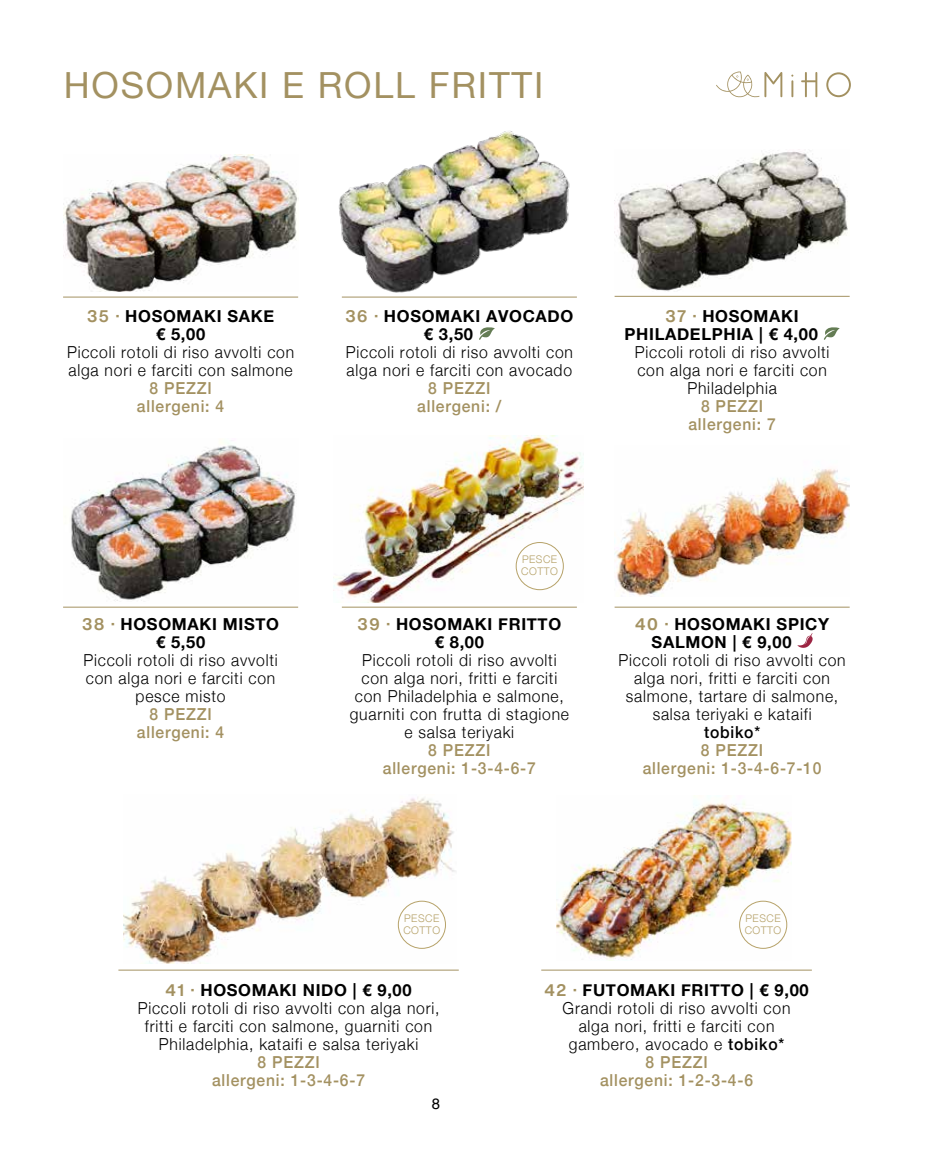
<style>
.page{position:relative;width:936px;height:1149px;background:#fff}
.page>*{position:absolute;margin:0;border:0;box-sizing:border-box;transform-origin:0 0}
.t1{font:36px "Helvetica Neue";letter-spacing:.05em;color:#a39161}
.t2{font:300 16.5px/18px "Helvetica Neue";letter-spacing:.05em;color:#000;text-align:center;scale:.95 1}
.t3{font:500 16.5px/18px "Helvetica Neue";letter-spacing:.05em;color:#a39161;text-align:center;scale:.95 1}
.t4{font:700 16.5px/18px "Helvetica Neue";letter-spacing:.04em;color:#000;text-align:center}
.t5{font:500 16.5px "Helvetica Neue";letter-spacing:.05em;color:#000;scale:.95 1}
.t6{font:15px "Helvetica";color:#000}
.t7{font:300 10.5px/12px "Helvetica Neue";letter-spacing:.05em;color:#b6a269}
.s1{font-family:"Helvetica Now Display";color:#a39161}
.s2{font-family:"Helvetica Now Display";font-weight:700;color:#a39161}
.s3{font-weight:700}
.s4{font-weight:500}
.s5{font-weight:500;color:#a39161}
</style>
<div class="page">
<svg style="left:801px;top:72px;width:16px;height:25px"></svg>
<svg style="left:826px;top:72px;width:24px;height:25px"></svg>
<svg style="left:791px;top:75px;width:2px;height:22px"></svg>
<svg style="left:716px;top:71px;width:66px;height:27px"></svg>
<svg style="left:479px;top:327px;width:16px;height:13px"></svg>
<svg style="left:823px;top:327px;width:16px;height:13px"></svg>
<svg style="left:797px;top:633px;width:15px;height:14px"></svg>
<hr style="left:63px;top:296px;width:235px;height:1px;background:#a39161">
<hr style="left:63px;top:606px;width:235px;height:1px;background:#a39161">
<hr style="left:118px;top:969px;width:341px;height:1px;background:#a39161">
<hr style="left:342px;top:296px;width:235px;height:1px;background:#a39161">
<hr style="left:342px;top:606px;width:235px;height:1px;background:#a39161">
<hr style="left:541px;top:969px;width:270px;height:1px;background:#a39161">
<hr style="left:614px;top:296px;width:235px;height:1px;background:#a39161">
<hr style="left:614px;top:606px;width:235px;height:1px;background:#a39161">
<img style="left:63px;top:155px;width:235px;height:137px">
<img style="left:614px;top:151px;width:234px;height:141px">
<img style="left:70px;top:441px;width:226px;height:160px">
<img style="left:334px;top:435px;width:249px;height:167px">
<img style="left:614px;top:469px;width:235px;height:127px">
<img style="left:123px;top:797px;width:333px;height:166px">
<img style="left:556px;top:802px;width:235px;height:158px">
<div style="left:739px;top:900px;width:48px;height:48px;border:1px solid #b6a269;border-radius:50%"></div>
<div style="left:398px;top:900px;width:48px;height:48px;border:1px solid #b6a269;border-radius:50%"></div>
<div style="left:515px;top:542px;width:48px;height:48px;border:1px solid #b6a269;border-radius:50%"></div>
<img style="left:338px;top:131px;width:232px;height:162px">
<h1 class="t1" style="left:64px;top:59px;width:481px">HOSOMAKI E ROLL FRITTI</h1>
<p class="t4" style="left:87px;top:307px;width:188px"><span class="s1">35 ·</span> HOSOMAKI SAKE € 5,00</p>
<p class="t2" style="left:67px;top:341px;width:241px;text-align:left">Piccoli rotoli di riso avvolti con alga nori e farciti con salmone</p>
<p class="t3" style="left:137px;top:377px;width:93px">8 PEZZI allergeni: 4</p>
<p class="t4" style="left:82px;top:615px;width:198px"><span class="s1">38 ·</span> HOSOMAKI MISTO € 5,50</p>
<p class="t2" style="left:83px;top:649px;width:206px">Piccoli rotoli di riso avvolti con alga nori e farciti con pesce misto</p>
<p class="t3" style="left:137px;top:703px;width:93px">8 PEZZI allergeni: 4</p>
<p class="t4" style="left:424px;top:307px;width:151px;text-align:left;text-indent:-78px"><span class="s1">36 ·</span> HOSOMAKI AVOCADO € 3,50</p>
<p class="t2" style="left:346px;top:341px;width:241px;text-align:left">Piccoli rotoli di riso avvolti con alga nori e farciti con avocado</p>
<p class="t3" style="left:417px;top:377px;width:90px">8 PEZZI allergeni: /</p>
<p class="t4" style="left:624px;top:307px;width:195px;text-align:left;text-indent:41px"><span class="s1">37 ·</span> HOSOMAKI<br>PHILADELPHIA | € 4,00</p>
<p class="t2" style="left:635px;top:341px;width:206px">Piccoli rotoli di riso avvolti con alga nori e farciti con<br>Philadelphia</p>
<p class="t3" style="left:688px;top:395px;width:93px">8 PEZZI allergeni: 7</p>
<p class="t7" style="left:521px;top:552px;width:38px">PESCE<br>COTTO</p>
<p class="t4" style="left:357px;top:615px;width:205px"><span class="s1">39 ·</span> HOSOMAKI FRITTO € 8,00</p>
<p class="t2" style="left:350px;top:649px;width:232px">Piccoli rotoli di riso avvolti con alga nori, fritti e farciti con Philadelphia e salmone, guarniti con frutta di stagione e salsa teriyaki</p>
<p class="t3" style="left:383px;top:739px;width:162px">8 PEZZI<br>allergeni: 1-3-4-6-7</p>
<p class="t4" style="left:651px;top:615px;width:179px;text-align:left;text-indent:-16px"><span class="s1">40 ·</span> HOSOMAKI SPICY<br>SALMON | € 9,00</p>
<p class="t2" style="left:618px;top:649px;width:241px">Piccoli rotoli di riso avvolti con alga nori, fritti e farciti con salmone, tartare di salmone, salsa teriyaki e kataifi</p>
<p class="t5" style="left:704px;top:718px;width:61px">tobiko*</p>
<p class="t3" style="left:642px;top:739px;width:190px">8 PEZZI<br>allergeni: 1-3-4-6-7-10</p>
<p class="t7" style="left:403px;top:911px;width:38px">PESCE<br>COTTO</p>
<p class="t7" style="left:744px;top:911px;width:38px">PESCE<br>COTTO</p>
<p class="t2" style="left:138px;top:979px;width:319px"><span class="s2">41 ·</span> <span class="s3">HOSOMAKI NIDO | € 9,00<br></span>Piccoli rotoli di riso avvolti con alga nori, fritti e farciti con salmone, guarniti con Philadelphia, kataifi e salsa teriyaki</p>
<p class="t3" style="left:212px;top:1050px;width:162px">8 PEZZI<br>allergeni: 1-3-4-6-7</p>
<p class="t6" style="left:432px;top:1091px;width:10px">8</p>
<p class="t2" style="left:544px;top:979px;width:280px"><span class="s2">42 ·</span> <span class="s3">FUTOMAKI FRITTO | € 9,00<br></span>Grandi rotoli di riso avvolti con<br>alga nori, fritti e farciti con gambero, avocado e <span class="s4">tobiko*<br></span><span class="s5">8 PEZZI<br>allergeni: 1-2-3-4-6</span></p>
</div>
